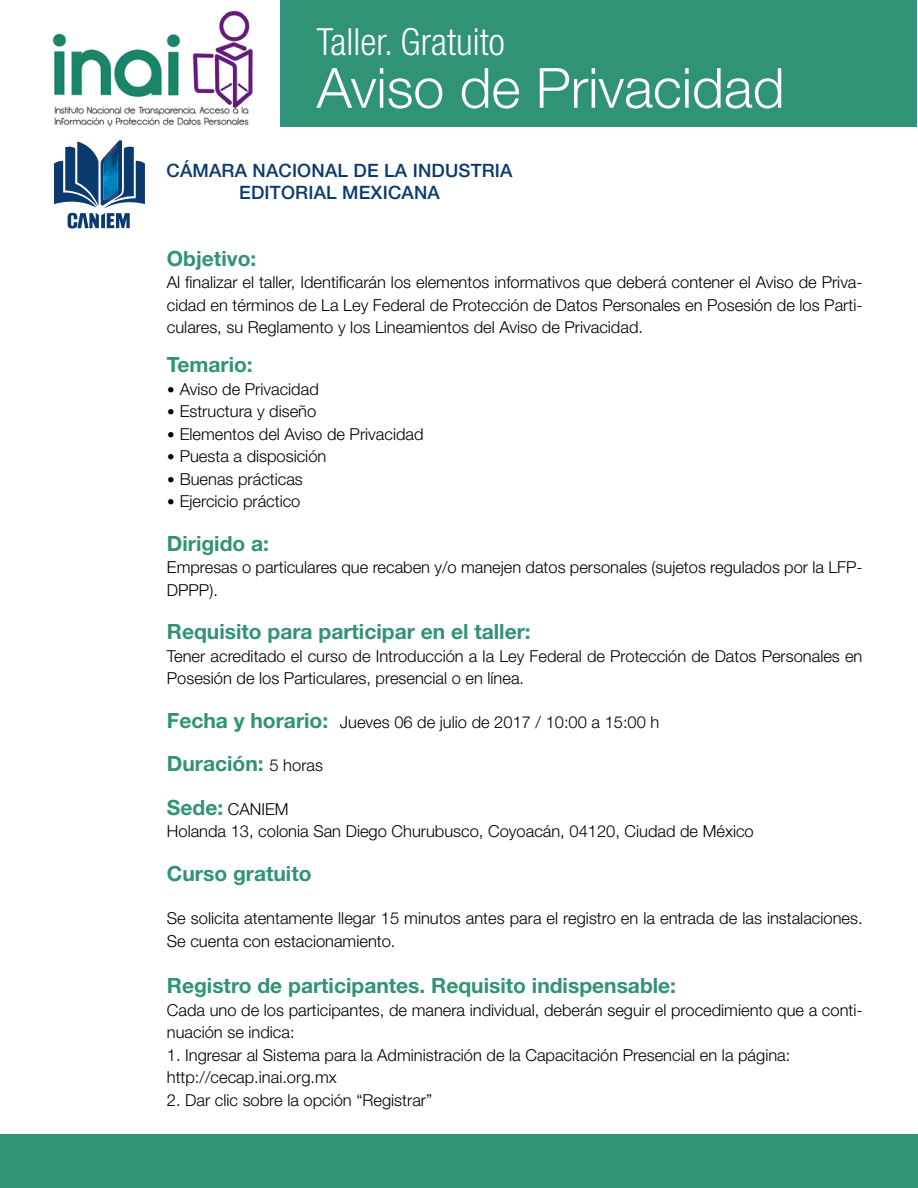
<style>
.page{position:relative;width:918px;height:1188px;background:#fff}
.page>*{position:absolute;margin:0;border:0;box-sizing:border-box;transform-origin:0 0}
.t1{font:300 55.5px "Helvetica Neue LT Std";color:#fff}
.t2{font:300 condensed 37.5px "Helvetica Neue LT Std";color:#fff}
.t3{font:700 21px "Helvetica Neue LT Std";color:#309277}
.t4{font:500 18.45px/21.9px "Helvetica Neue LT Std";letter-spacing:.01em;color:#0a3a6e;text-align:center}
.t5{font:300 16.5px/22.5px "Helvetica Neue LT Std";color:#000}
.s1{font-family:"Serifa";font-weight:700}
.s2{font-weight:700;font-size:21px;color:#309277}
.s3{font-weight:300;font-size:16.5px;color:#000}
</style>
<div class="page">
<svg style="left:54px;top:140px;width:91px;height:89px"></svg>
<img style="left:103px;top:146px;width:15px;height:2px">
<img style="left:103px;top:148px;width:15px;height:52px">
<img style="left:52px;top:10px;width:201px;height:117px">
<div style="left:281px;top:0;width:636px;height:126px;background:#309277"></div>
<div style="left:0;top:1134px;width:918px;height:54px;background:#309277"></div>
<h2 class="t2" style="left:317px;top:21px;width:190px">Taller. Gratuito</h2>
<h1 class="t1" style="left:317px;top:54px;width:469px">Aviso de Privacidad</h1>
<p class="t4" style="left:167px;top:160px;width:348px">CÁMARA NACIONAL DE LA INDUSTRIA<br>EDITORIAL MEXICANA</p>
<p class="t3" style="left:167px;top:245px;width:91px">Objetivo:</p>
<p class="t5" style="left:167px;top:271px;width:697px;text-align:justify">Al finalizar el taller, Identificarán los elementos informativos que deberá contener el Aviso de Priva&shy;cidad en términos de La Ley Federal de Protección de Datos Personales en Posesión de los Parti&shy;culares, su Reglamento y los Lineamientos del Aviso de Privacidad.</p>
<p class="t3" style="left:167px;top:352px;width:87px">Temario:</p>
<p class="t5" style="left:167px;top:377px;width:153px"><span class="s1">•</span> Aviso de Privacidad</p>
<p class="t5" style="left:167px;top:400px;width:151px"><span class="s1">•</span> Estructura y diseño</p>
<p class="t5" style="left:167px;top:422px;width:258px"><span class="s1">•</span> Elementos del Aviso de Privacidad</p>
<p class="t5" style="left:167px;top:445px;width:161px"><span class="s1">•</span> Puesta a disposición</p>
<p class="t5" style="left:167px;top:467px;width:138px"><span class="s1">•</span> Buenas prácticas</p>
<p class="t5" style="left:167px;top:490px;width:135px"><span class="s1">•</span> Ejercicio práctico</p>
<p class="t3" style="left:167px;top:530px;width:104px">Dirigido a:</p>
<p class="t5" style="left:167px;top:556px;width:697px">Empresas o particulares que recaben y/o manejen datos personales (sujetos regulados por la LFP-<br>DPPP).</p>
<p class="t3" style="left:167px;top:619px;width:365px">Requisito para participar en el taller:</p>
<p class="t5" style="left:167px;top:644px;width:697px">Tener acreditado el curso de Introducción a la Ley Federal de Protección de Datos Personales en<br>Posesión de los Particulares, presencial o en línea.</p>
<p class="t5" style="left:167px;top:710px;width:494px"><span class="s2">Fecha y horario:</span> Jueves 06 de julio de 2017 / 10:00 a 15:00 h</p>
<p class="t3" style="left:167px;top:751px;width:158px">Duración: <span class="s3">5 horas</span></p>
<p class="t5" style="left:167px;top:797px;width:588px"><span class="s2">Sede:</span> CANIEM<br>Holanda 13, colonia San Diego Churubusco, Coyoacán, 04120, Ciudad de México</p>
<p class="t3" style="left:167px;top:860px;width:146px">Curso gratuito</p>
<p class="t5" style="left:167px;top:907px;width:697px">Se solicita atentamente llegar 15 minutos antes para el registro en la entrada de las instalaciones.<br>Se cuenta con estacionamiento.</p>
<p class="t3" style="left:167px;top:973px;width:511px">Registro de participantes. Requisito indispensable:</p>
<p class="t5" style="left:167px;top:998px;width:697px">Cada uno de los participantes, de manera individual, deberán seguir el procedimiento que a conti&shy;nuación se indica:</p>
<p class="t5" style="left:167px;top:1043px;width:625px">1. Ingresar al Sistema para la Administración de la Capacitación Presencial en la página: http://cecap.inai.org.mx</p>
<p class="t5" style="left:167px;top:1088px;width:267px">2. Dar clic sobre la opción “Registrar”</p>
</div>
